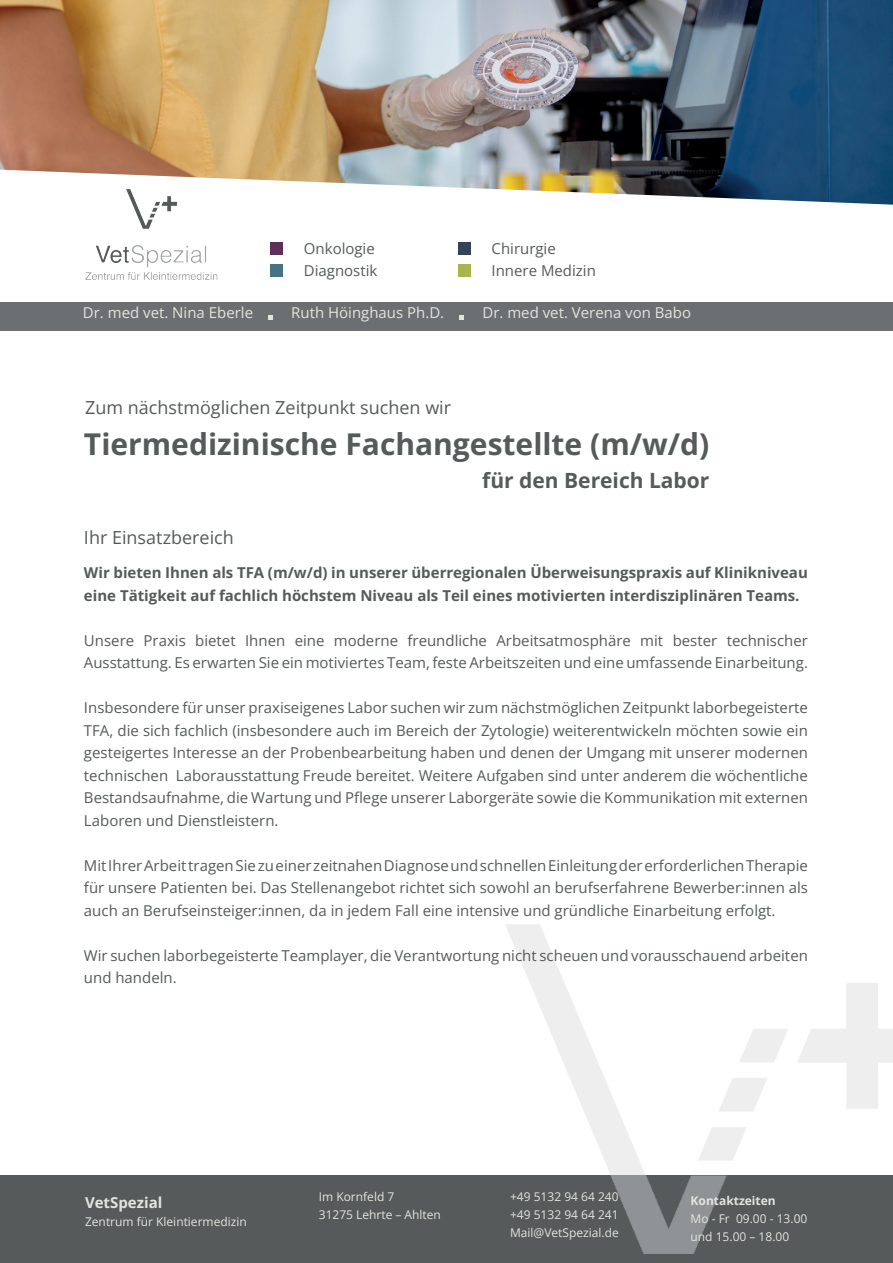
<style>
.page{position:relative;width:893px;height:1263px;background:#fff}
.page>*{position:absolute;margin:0;border:0;box-sizing:border-box;transform-origin:0 0}
.t1{font:700 30px "Open Sans";color:#565a5a}
.t2{font:700 21px "Open Sans";color:#565a5a}
.t3{font:18px "Open Sans";color:#565a5a}
.t4{font:15px/22.5px "Open Sans";color:#565a5a}
.t5{font:700 15px/22.5px "Open Sans";color:#565a5a}
.t6{font:15px "Open Sans";color:#e2e4de}
.t7{font:700 15px "Open Sans";color:#e2e4de}
.t8{font:12px/18px "Open Sans";color:#e2e4de}
.t9{font:700 12px "Open Sans";color:#e2e4de}
</style>
<div class="page">
<div style="left:0;top:302px;width:893px;height:29px;background:#6c6f71"></div>
<img style="left:0;top:0;width:893px;height:205px">
<img style="left:81px;top:186px;width:145px;height:94px">
<div style="left:0;top:1176px;width:893px;height:87px;background:#565a5a"></div>
<div style="left:270px;top:242px;width:13px;height:13px;background:#5e2f57"></div>
<div style="left:270px;top:264px;width:13px;height:13px;background:#457382"></div>
<div style="left:458px;top:242px;width:13px;height:13px;background:#354356"></div>
<div style="left:458px;top:264px;width:13px;height:13px;background:#a8b450"></div>
<svg style="left:269px;top:315px;width:4px;height:4px"></svg>
<svg style="left:460px;top:315px;width:4px;height:4px"></svg>
<img style="left:408px;top:924px;width:485px;height:252px">
<img style="left:611px;top:1176px;width:116px;height:78px">
<p class="t4" style="left:304px;top:237px;width:75px">Onkologie<br>Diagnostik</p>
<p class="t4" style="left:492px;top:237px;width:106px">Chirurgie<br>Innere Medizin</p>
<p class="t6" style="left:83px;top:303px;width:172px">Dr. med vet. Nina Eberle</p>
<p class="t6" style="left:291px;top:303px;width:154px">Ruth Höinghaus Ph.D.</p>
<p class="t6" style="left:482px;top:303px;width:210px">Dr. med vet. Verena von Babo</p>
<p class="t3" style="left:85px;top:396px;width:368px">Zum nächstmöglichen Zeitpunkt suchen wir</p>
<h1 class="t1" style="left:84px;top:424px;width:627px">Tiermedizinische Fachangestellte (m/w/d)</h1>
<h2 class="t2" style="left:482px;top:466px;width:229px">für den Bereich Labor</h2>
<p class="t3" style="left:84px;top:525px;width:151px">Ihr Einsatzbereich</p>
<p class="t5" style="left:84px;top:561px;width:725px">Wir bieten Ihnen als TFA (m/w/d) in unserer überregionalen Überweisungspraxis auf Klinikniveau eine Tätigkeit auf fachlich höchstem Niveau als Teil eines motivierten interdisziplinären Teams.</p>
<p class="t4" style="left:84px;top:629px;width:725px">Unsere Praxis bietet Ihnen eine moderne freundliche Arbeitsatmosphäre mit bester technischer<br>Ausstattung. Es erwarten Sie ein motiviertes Team, feste Arbeitszeiten und eine umfassende Einarbeitung.</p>
<p class="t4" style="left:84px;top:696px;width:725px;text-align:justify">Insbesondere für unser praxiseigenes Labor suchen wir zum nächstmöglichen Zeitpunkt laborbegeisterte TFA, die sich fachlich (insbesondere auch im Bereich der Zytologie) weiterentwickeln möchten sowie ein gesteigertes Interesse an der Probenbearbeitung haben und denen der Umgang mit unserer modernen technischen Laborausstattung Freude bereitet. Weitere Aufgaben sind unter anderem die wöchentliche Bestandsaufnahme, die Wartung und Pflege unserer Laborgeräte sowie die Kommunikation mit externen Laboren und Dienstleistern.</p>
<p class="t4" style="left:84px;top:854px;width:725px;text-align:justify">Mit Ihrer Arbeit tragen Sie zu einer zeitnahen Diagnose und schnellen Einleitung der erforderlichen Therapie für unsere Patienten bei. Das Stellenangebot richtet sich sowohl an berufserfahrene Bewerber:innen als auch an Berufseinsteiger:innen, da in jedem Fall eine intensive und gründliche Einarbeitung erfolgt.</p>
<p class="t4" style="left:84px;top:944px;width:725px">Wir suchen laborbegeisterte Teamplayer, die Verantwortung nicht scheuen und vorausschauend arbeiten und handeln.</p>
<p class="t7" style="left:85px;top:1192px;width:79px">VetSpezial</p>
<p class="t8" style="left:85px;top:1212px;width:163px">Zentrum für Kleintiermedizin</p>
<p class="t8" style="left:319px;top:1187px;width:123px">Im Kornfeld 7<br>31275 Lehrte – Ahlten</p>
<p class="t8" style="left:510px;top:1187px;width:110px;text-align:justify">+49 5132 94 64 240 +49 5132 94 64 241<br>Mail@VetSpezial.de</p>
<p class="t9" style="left:691px;top:1192px;width:87px">Kontaktzeiten</p>
<p class="t8" style="left:691px;top:1209px;width:118px">Mo - Fr 09.00 - 13.00 und 15.00 – 18.00</p>
</div>
